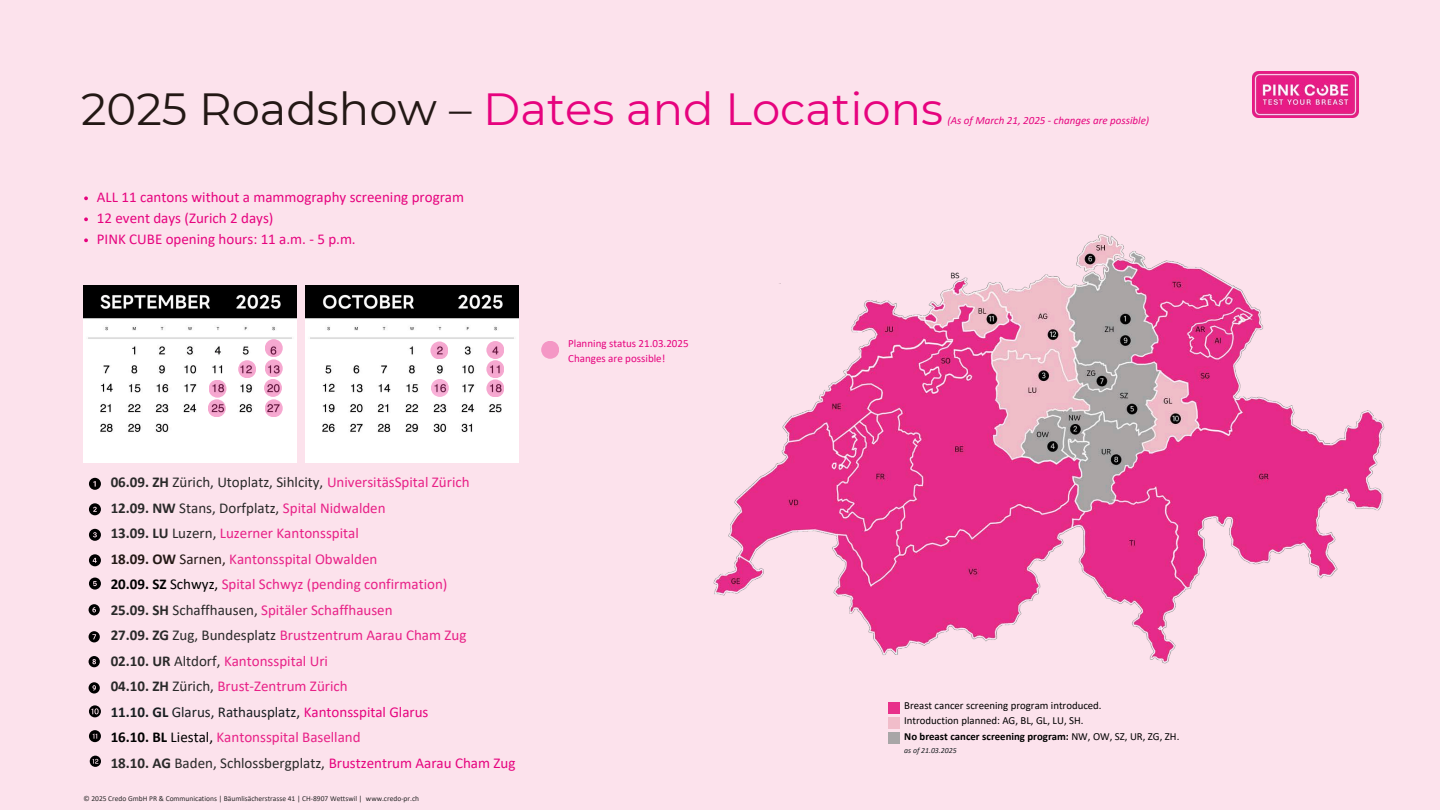
<style>
.page{position:relative;width:1440px;height:810px;background:#fce2ec}
.page>*{position:absolute;margin:0;border:0;box-sizing:border-box;transform-origin:0 0}
.t1{font:45px "Montserrat";color:#e6037e}
.t2{font:15px/25.5px "Calibri";color:#e82187}
.t3{font:15px "Calibri";color:#e6037e}
.t4{font:11px/15px "Calibri";color:#e6037e}
.t5{font:italic 11px "Calibri";color:#e6037e}
.t6{font:10.8px/15.6px "Calibri";color:#000}
.t7{font:italic 7.8px "Calibri";color:#181e21}
.t8{font:7.5px "Calibri";color:#292929}
.s1{color:#231815}
.s2{font-weight:700;color:#292929}
.s3{color:#292929}
.s4{font-weight:700;color:#231815}
.s5{font-weight:700;color:#000}
.s6{color:#000}
.s7{font-weight:700;color:#181e21}
.s8{color:#181e21}
.s9{color:#e6037e}
.s10{font-weight:700}
</style>
<div class="page">
<img style="left:83px;top:285px;width:213px;height:178px">
<img style="left:306px;top:285px;width:213px;height:178px">
<svg style="left:208px;top:380px;width:19px;height:37px"></svg>
<svg style="left:238px;top:360px;width:18px;height:18px"></svg>
<svg style="left:486px;top:341px;width:18px;height:56px"></svg>
<svg style="left:431px;top:379px;width:18px;height:18px"></svg>
<svg style="left:541px;top:341px;width:18px;height:18px"></svg>
<svg style="left:89px;top:478px;width:12px;height:12px"></svg>
<svg style="left:89px;top:503px;width:12px;height:12px"></svg>
<svg style="left:89px;top:529px;width:12px;height:12px"></svg>
<svg style="left:89px;top:554px;width:12px;height:12px"></svg>
<svg style="left:89px;top:578px;width:12px;height:12px"></svg>
<svg style="left:89px;top:604px;width:11px;height:11px"></svg>
<svg style="left:89px;top:631px;width:11px;height:11px"></svg>
<svg style="left:89px;top:656px;width:11px;height:11px"></svg>
<svg style="left:89px;top:682px;width:11px;height:12px"></svg>
<svg style="left:89px;top:705px;width:12px;height:12px"></svg>
<svg style="left:89px;top:730px;width:12px;height:12px"></svg>
<svg style="left:430px;top:341px;width:18px;height:18px"></svg>
<svg style="left:90px;top:756px;width:11px;height:11px"></svg>
<svg style="left:264px;top:339px;width:19px;height:78px"></svg>
<img style="left:1252px;top:71px;width:107px;height:47px">
<svg style="left:84px;top:196px;width:4px;height:4px"></svg>
<svg style="left:84px;top:217px;width:4px;height:4px"></svg>
<svg style="left:84px;top:238px;width:4px;height:4px"></svg>
<img style="left:713px;top:234px;width:672px;height:430px">
<div style="left:888px;top:702px;width:12px;height:12px;background:#e8308a"></div>
<div style="left:888px;top:717px;width:12px;height:12px;background:#f1bdca"></div>
<div style="left:888px;top:732px;width:12px;height:12px;background:#a8a6a7"></div>
<h1 class="t1" style="left:81px;top:81px;width:864px"><span class="s1">2025 Roadshow –</span> Dates and Locations</h1>
<p class="t5" style="left:947px;top:116px;width:203px">(As of March 21, 2025 - changes are possible)</p>
<p class="t3" style="left:97px;top:191px;width:369px">ALL 11 cantons without a mammography screening program</p>
<p class="t3" style="left:97px;top:212px;width:178px">12 event days (Zurich 2 days)</p>
<p class="t3" style="left:97px;top:233px;width:260px">PINK CUBE opening hours: 11 a.m. - 5 p.m.</p>
<h3 class="t2" style="left:111px;top:471px;width:406px"><span class="s2">06.09. ZH</span> <span class="s3">Zürich, Utoplatz, Sihlcity,</span> UniversitäsSpital Zürich<br><span class="s2">12.09. NW</span> <span class="s3">Stans, Dorfplatz,</span> Spital Nidwalden<br><span class="s2">13.09. LU</span> <span class="s3">Luzern,</span> Luzerner Kantonsspital<br><span class="s4">18.09. OW</span> <span class="s1">Sarnen,</span> Kantonsspital Obwalden<br><span class="s5">20.09. SZ</span> <span class="s6">Schwyz,</span> Spital Schwyz (pending confirmation)<br><span class="s2">25.09. SH</span> <span class="s3">Schaffhausen,</span> Spitäler Schaffhausen<br><span class="s2">27.09. ZG</span> <span class="s3">Zug, Bundesplatz</span> Brustzentrum Aarau Cham Zug<br><span class="s2">02.10. UR</span> <span class="s3">Altdorf,</span> Kantonsspital Uri<br><span class="s2">04.10. ZH</span> <span class="s3">Zürich,</span> Brust-Zentrum Zürich<br><span class="s7">11.10. GL</span> <span class="s8">Glarus, Rathausplatz,</span> <span class="s9">Kantonsspital Glarus<br></span><span class="s5">16.10. BL</span> <span class="s6">Liestal,</span> Kantonsspital Baselland<br><span class="s2">18.10. AG</span> <span class="s3">Baden, Schlossbergplatz,</span> <span class="s9">Brustzentrum Aarau Cham Zug</span></h3>
<p class="t8" style="left:83px;top:796px;width:337px">© 2025 Credo GmbH PR &amp; Communications | Bäumlisächerstrasse 41 | CH-8907 Wettswil | www.credo-pr.ch</p>
<p class="t4" style="left:568px;top:337px;width:122px">Planning status 21.03.2025<br>Changes are possible!</p>
<p class="t6" style="left:904px;top:698px;width:277px">Breast cancer screening program introduced.<br>Introduction planned: AG, BL, GL, LU, SH.<br><span class="s10">No breast cancer screening program:</span> NW, OW, SZ, UR, ZG, ZH.</p>
<p class="t7" style="left:904px;top:747px;width:54px">as of 21.03.2025</p>
</div>
